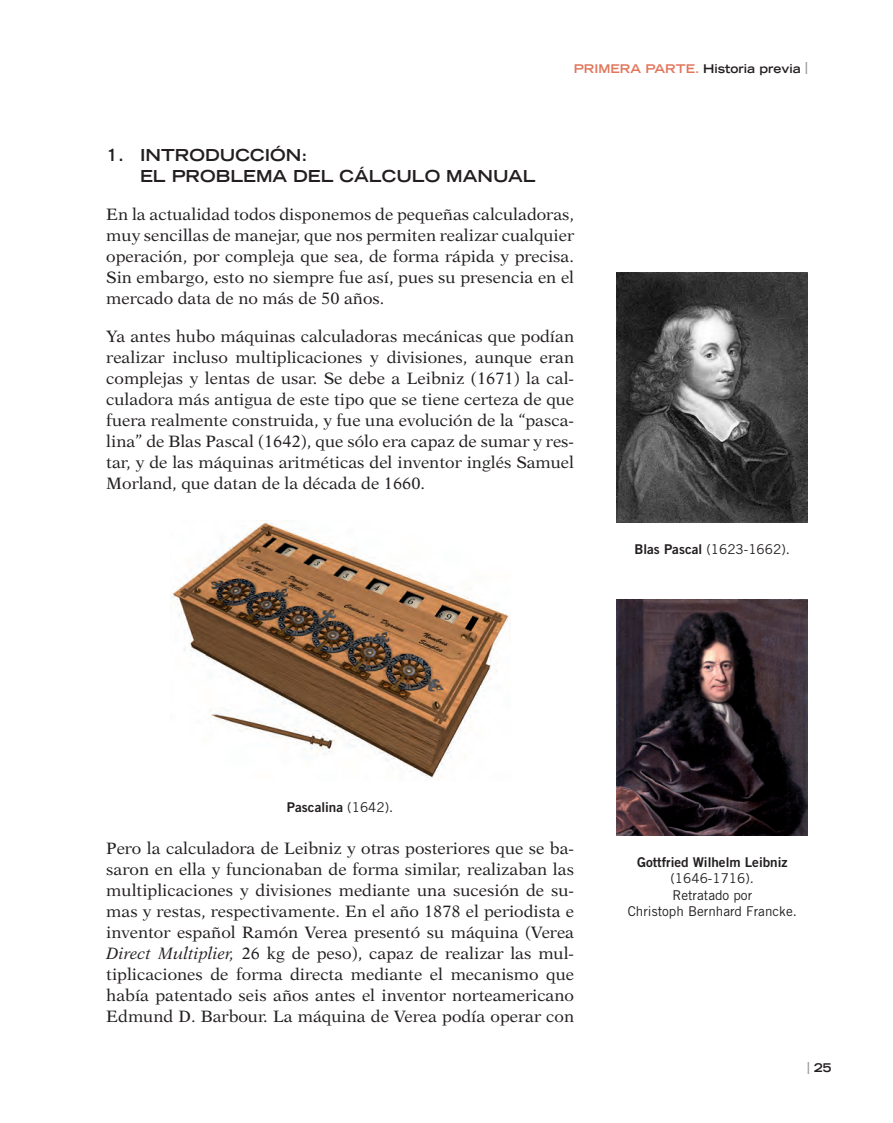
<style>
.page{position:relative;width:893px;height:1123px;background:#fff}
.page>*{position:absolute;margin:0;border:0;box-sizing:border-box;transform-origin:0 0}
.t1{font:16.5px/21px "New Aster LT Std";color:#231f20;text-align:justify}
.t2{font:700 expanded 16.5px/21px "Trade Gothic LT Std";color:#231f20}
.t3{font:13.5px/16.5px "Trade Gothic LT Std";color:#231f20;text-align:center}
.t4{font:13.5px "Trade Gothic LT Std Bd 2";color:#231f20}
.t5{font:700 expanded 12px "Trade Gothic LT Std";color:#231f20}
.s1{color:#e1765c}
.s2{color:#939598}
.s3{font-family:"Trade Gothic LT Std Bd 2"}
.s4{font-family:"Trade Gothic LT Std"}
.s5{font-style:italic}
</style>
<div class="page">
<img style="left:170px;top:520px;width:339px;height:258px">
<img style="left:616px;top:272px;width:192px;height:250px">
<img style="left:616px;top:599px;width:192px;height:236px">
<p class="t5" style="left:574px;top:60px;width:236px"><span class="s1">PRIMERA PARTE.</span> Historia previa <span class="s2">|</span></p>
<p class="t2" style="left:140px;top:144px;width:397px;text-indent:-34px">1. INTRODUCCIÓN:<br>EL PROBLEMA DEL CÁLCULO MANUAL</p>
<p class="t1" style="left:106px;top:204px;width:469px">En la actualidad todos disponemos de pequeñas calculadoras, muy sencillas de manejar, que nos permiten realizar cualquier operación, por compleja que sea, de forma rápida y precisa.<br>Sin embargo, esto no siempre fue así, pues su presencia en el mercado data de no más de 50 años.</p>
<p class="t1" style="left:106px;top:326px;width:469px">Ya antes hubo máquinas calculadoras mecánicas que podían realizar incluso multiplicaciones y divisiones, aunque eran complejas y lentas de usar. Se debe a Leibniz (1671) la cal&shy;culadora más antigua de este tipo que se tiene certeza de que fuera realmente construida, y fue una evolución de la “pasca&shy;lina” de Blas Pascal (1642), que sólo era capaz de sumar y res&shy;tar, y de las máquinas aritméticas del inventor inglés Samuel Morland, que datan de la década de 1660.</p>
<p class="t3" style="left:634px;top:540px;width:157px"><span class="s3">Blas Pascal</span> (1623-1662).</p>
<p class="t4" style="left:287px;top:798px;width:108px">Pascalina <span class="s4">(1642).</span></p>
<p class="t1" style="left:106px;top:838px;width:469px">Pero la calculadora de Leibniz y otras posteriores que se ba&shy;saron en ella y funcionaban de forma similar, realizaban las multiplicaciones y divisiones mediante una sucesión de su&shy;mas y restas, respectivamente. En el año 1878 el periodista e inventor español Ramón Verea presentó su máquina (Verea <span class="s5">Direct Multiplier,</span> 26 kg de peso), capaz de realizar las mul&shy;tiplicaciones de forma directa mediante el mecanismo que había patentado seis años antes el inventor norteamericano Edmund D. Barbour. La máquina de Verea podía operar con</p>
<p class="t4" style="left:637px;top:853px;width:152px">Gottfried Wilhelm Leibniz</p>
<p class="t3" style="left:628px;top:870px;width:171px">(1646-1716).<br>Retratado por<br>Christoph Bernhard Francke.</p>
<p class="t5" style="left:807px;top:1060px;width:26px"><span class="s2">|</span> 25</p>
</div>
